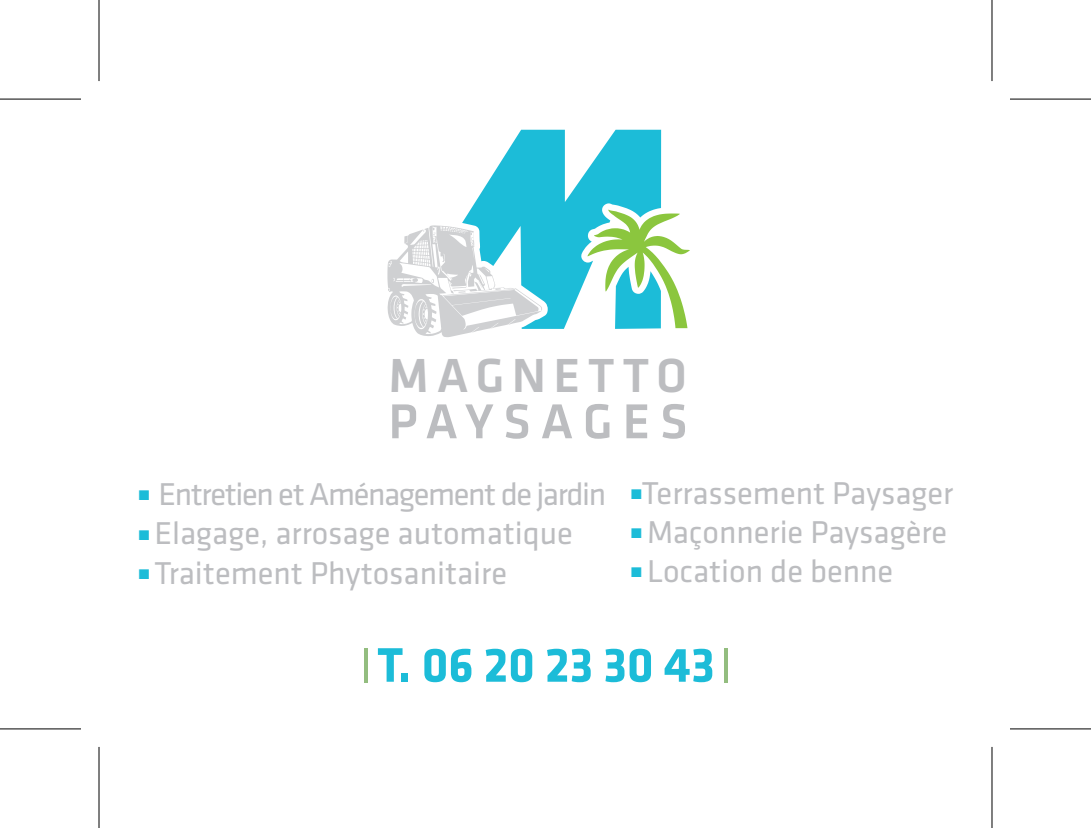
<style>
.page{position:relative;width:1091px;height:828px;background:#fff}
.page>*{position:absolute;margin:0;border:0;box-sizing:border-box;transform-origin:0 0}
.t1{font:500 49.5px "Klavika";letter-spacing:.15em;color:#bcbdc0}
.t2{font:32.7px "Klavika";color:#bcbdc0}
.t3{font:32.7px "Klavika";letter-spacing:-.04em;color:#bcbdc0}
.s1{color:#1cbcd8}
</style>
<div class="page">
<svg style="left:378px;top:648px;width:25px;height:33px"></svg>
<div style="left:401px;top:673px;width:7px;height:8px;background:#1cbcd8"></div>
<svg style="left:424px;top:648px;width:47px;height:34px"></svg>
<svg style="left:486px;top:648px;width:46px;height:34px"></svg>
<svg style="left:547px;top:648px;width:44px;height:34px"></svg>
<svg style="left:605px;top:648px;width:19px;height:34px"></svg>
<svg style="left:630px;top:648px;width:21px;height:34px"></svg>
<svg style="left:665px;top:648px;width:47px;height:34px"></svg>
<hr style="left:725px;top:648px;width:3px;height:34px;background:#93bd7f">
<hr style="left:364px;top:648px;width:3px;height:34px;background:#93bd7f">
<svg style="left:392px;top:404px;width:24px;height:34px"></svg>
<svg style="left:427px;top:404px;width:30px;height:34px"></svg>
<svg style="left:465px;top:404px;width:28px;height:34px"></svg>
<svg style="left:506px;top:404px;width:22px;height:34px"></svg>
<svg style="left:542px;top:404px;width:30px;height:34px"></svg>
<svg style="left:586px;top:404px;width:23px;height:34px"></svg>
<svg style="left:626px;top:404px;width:21px;height:34px"></svg>
<svg style="left:663px;top:404px;width:22px;height:34px"></svg>
<svg style="left:387px;top:225px;width:99px;height:112px"></svg>
<svg style="left:462px;top:130px;width:199px;height:199px;fill:#1cbcd8"></svg>
<svg style="left:587px;top:209px;width:103px;height:120px"></svg>
<svg style="left:0;top:729px;width:81px;height:1px"></svg>
<svg style="left:1010px;top:729px;width:81px;height:1px"></svg>
<svg style="left:992px;top:0;width:1px;height:81px"></svg>
<svg style="left:992px;top:747px;width:1px;height:80px"></svg>
<hr style="left:0;top:98px;width:81px;height:2px;background:#000">
<hr style="left:1010px;top:98px;width:81px;height:2px;background:#000">
<hr style="left:0;top:728px;width:81px;height:1px;background:#000">
<hr style="left:1010px;top:728px;width:81px;height:1px;background:#000">
<hr style="left:98px;top:0;width:2px;height:81px;background:#000">
<hr style="left:98px;top:746px;width:2px;height:81px;background:#000">
<hr style="left:991px;top:0;width:1px;height:81px;background:#000">
<hr style="left:991px;top:746px;width:1px;height:81px;background:#000">
<h1 class="t1" style="left:389px;top:348px;width:300px">MAGNETTO</h1>
<p class="t3" style="left:139px;top:476px;width:469px"><span class="s1">■</span> Entretien et Aménagement de jardin</p>
<p class="t2" style="left:139px;top:515px;width:436px"><span class="s1">■</span> Elagage, arrosage automatique</p>
<p class="t2" style="left:139px;top:554px;width:370px"><span class="s1">■</span> Traitement Phytosanitaire</p>
<p class="t2" style="left:631px;top:474px;width:324px"><span class="s1">■</span>Terrassement Paysager</p>
<p class="t2" style="left:631px;top:514px;width:318px"><span class="s1">■</span> Maçonnerie Paysagère</p>
<p class="t2" style="left:631px;top:553px;width:264px"><span class="s1">■</span> Location de benne</p>
</div>
